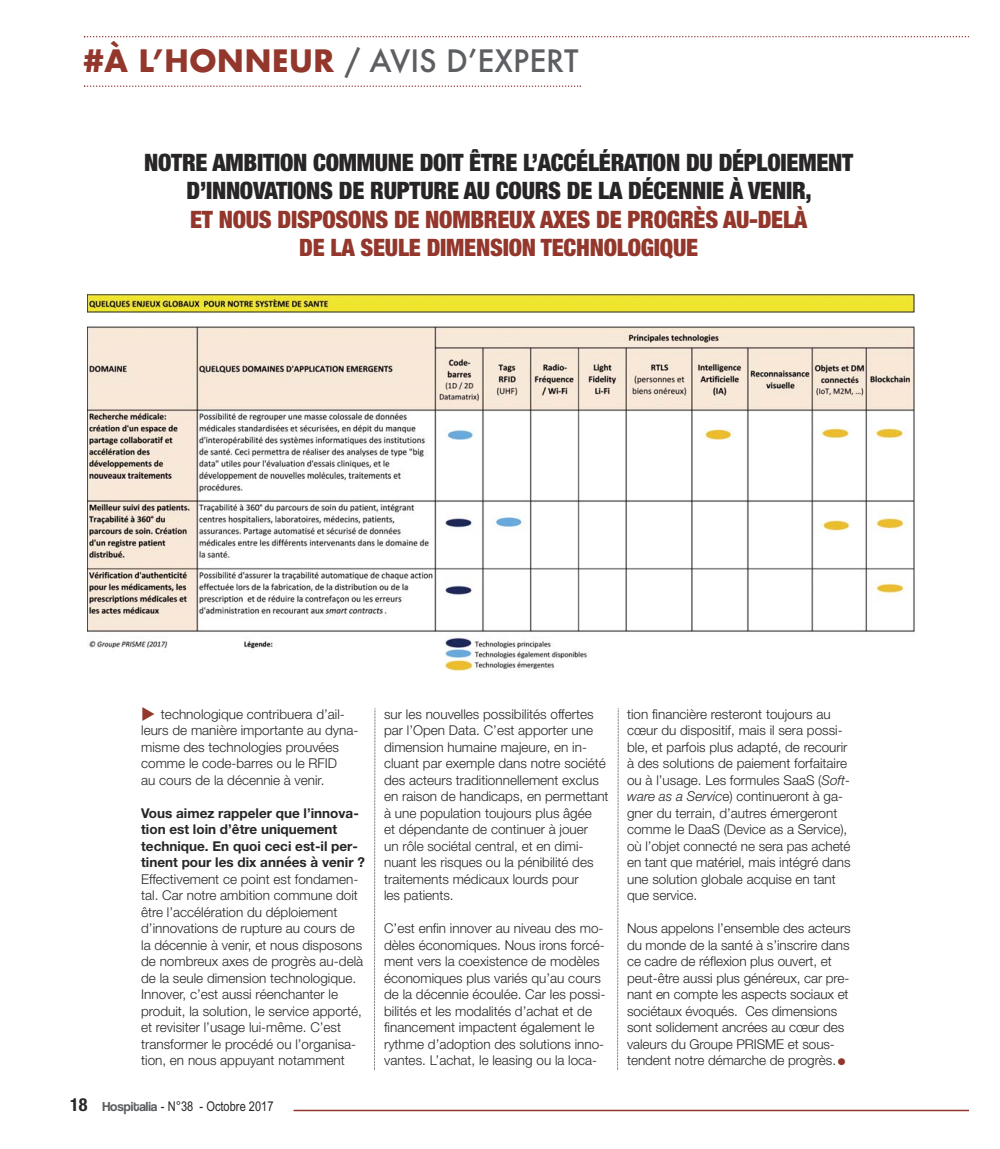
<style>
.page{position:relative;width:1000px;height:1149px;background:#fff}
.page>*{position:absolute;margin:0;border:0;box-sizing:border-box;transform-origin:0 0}
.t1{font:500 30px "Futura";color:#5c5e61}
.t2{font:900 condensed 24px/28.5px "Helvetica Neue";letter-spacing:-.01em;color:#272526;text-align:center}
.t3{font:900 condensed 24px/28.5px "Helvetica Neue";letter-spacing:-.01em;color:#93372c;text-align:center}
.t4{font:300 13.5px/16.5px "Helvetica Neue";color:#272526}
.t5{font:700 13.5px/16.5px "Helvetica Neue";color:#272526}
.t6{font:13.5px "Arial Narrow";color:#272526}
.t7{font:12px "Wingdings";color:#93372c}
.s1{font-weight:700;color:#93372c}
.s2{font-family:"Helvetica Neue";font-weight:700;font-stretch:condensed;font-size:18px}
.s3{font-family:"Coolvetica Rg";color:#5c5e61}
.s4{font-style:italic}
</style>
<div class="page">
<svg style="left:84px;top:85px;width:497px;height:2px"></svg>
<svg style="left:84px;top:36px;width:882px;height:1px"></svg>
<hr style="left:293px;top:1109px;width:674px;height:1px;background:#93372c">
<img style="left:87px;top:292px;width:827px;height:378px">
<svg style="left:374px;top:708px;width:1px;height:362px"></svg>
<svg style="left:617px;top:708px;width:1px;height:362px"></svg>
<h1 class="t1" style="left:84px;top:44px;width:496px"><span class="s1">#À L’HONNEUR</span> / AVIS D’EXPERT</h1>
<h2 class="t2" style="left:144px;top:148px;width:710px">NOTRE AMBITION COMMUNE DOIT ÊTRE L’ACCÉLÉRATION DU DÉPLOIEMENT<br>D’INNOVATIONS DE RUPTURE AU COURS DE LA DÉCENNIE À VENIR,</h2>
<h2 class="t3" style="left:190px;top:205px;width:618px">ET NOUS DISPOSONS DE NOMBREUX AXES DE PROGRÈS AU-DELÀ<br>DE LA SEULE DIMENSION TECHNOLOGIQUE</h2>
<p class="t4" style="left:141px;top:706px;width:219px;text-indent:20px">technologique contribuera d’ail&shy;leurs de manière importante au dyna&shy;misme des technologies prouvées comme le code-barres ou le RFID<br>au cours de la décennie à venir.</p>
<p class="t5" style="left:141px;top:805px;width:225px">Vous aimez rappeler que l’innova&shy;tion est loin d’être uniquement technique. En quoi ceci est-il per&shy;tinent pour les dix années à venir ?</p>
<p class="t4" style="left:141px;top:871px;width:223px">Effectivement ce point est fondamen&shy;tal. Car notre ambition commune doit être l’accélération du déploiement d’innovations de rupture au cours de la décennie à venir, et nous disposons de nombreux axes de progrès au-delà de la seule dimension technologique.<br>Innover, c’est aussi réenchanter le produit, la solution, le service apporté, et revisiter l’usage lui-même. C’est transformer le procédé ou l’organisa&shy;tion, en nous appuyant notamment</p>
<p class="t6" style="left:70px;top:1097px;width:205px"><span class="s2">18</span> <span class="s3">Hospitalia</span> - N°38 - Octobre 2017</p>
<p class="t4" style="left:384px;top:706px;width:226px">sur les nouvelles possibilités offertes par l’Open Data. C’est apporter une dimension humaine majeure, en in&shy;cluant par exemple dans notre société des acteurs traditionnellement exclus en raison de handicaps, en permettant à une population toujours plus âgée<br>et dépendante de continuer à jouer<br>un rôle sociétal central, et en dimi&shy;nuant les risques ou la pénibilité des traitements médicaux lourds pour<br>les patients.</p>
<p class="t4" style="left:384px;top:921px;width:223px">C’est enfin innover au niveau des mo&shy;dèles économiques. Nous irons forcé&shy;ment vers la coexistence de modèles économiques plus variés qu’au cours de la décennie écoulée. Car les possi&shy;bilités et les modalités d’achat et de financement impactent également le rythme d’adoption des solutions inno&shy;vantes. L’achat, le leasing ou la loca-</p>
<p class="t4" style="left:627px;top:706px;width:225px">tion financière resteront toujours au cœur du dispositif, mais il sera possi&shy;ble, et parfois plus adapté, de recourir à des solutions de paiement forfaitaire ou à l’usage. Les formules SaaS (<span class="s4">Soft&shy;ware as a Servic</span>e) continueront à ga&shy;gner du terrain, d’autres émergeront comme le DaaS (Device as a Service), où l’objet connecté ne sera pas acheté en tant que matériel, mais intégré dans une solution globale acquise en tant que service.</p>
<p class="t4" style="left:627px;top:921px;width:225px">Nous appelons l’ensemble des acteurs du monde de la santé à s’inscrire dans ce cadre de réflexion plus ouvert, et peut-être aussi plus généreux, car pre&shy;nant en compte les aspects sociaux et sociétaux évoqués. Ces dimensions sont solidement ancrées au cœur des valeurs du Groupe PRISME et sous&shy;tendent notre démarche de progrès.</p>
<p class="t7" style="left:836px;top:1054px;width:10px">●</p>
</div>
